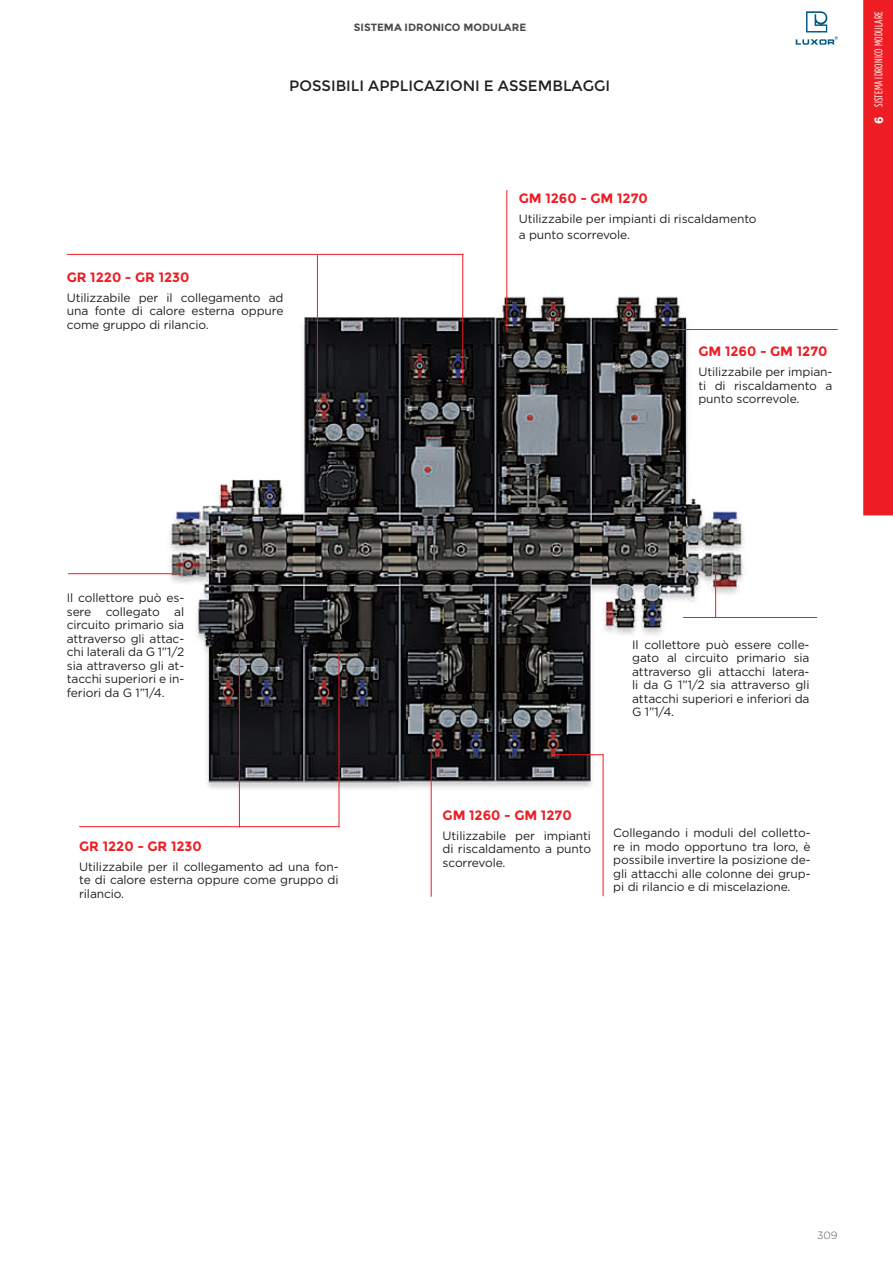
<style>
.page{position:relative;width:893px;height:1263px;background:#fff}
.page>*{position:absolute;margin:0;border:0;box-sizing:border-box;transform-origin:0 0}
.t1{font:15px "Montserrat";color:#231f20}
.t2{font:700 13.5px "Montserrat";color:#ee1d23}
.t3{font:12px/13.5px "Gotham";letter-spacing:-.01em;color:#231f20;text-align:justify}
.t4{font:11.25px "Gotham Condensed";letter-spacing:.02em;color:#fff;scale:.95 1}
.t5{font:700 10.5px "Montserrat";color:#4b4c4d}
.t6{font:300 10.5px "Gotham";color:#57585a}
.s1{font-family:"Montserrat";font-weight:700;font-size:12px}
</style>
<div class="page">
<svg style="left:796px;top:11px;width:42px;height:34px"></svg>
<svg style="left:863px;top:0;width:30px;height:515px;background:#ee2228"></svg>
<img style="left:144px;top:222px;width:601px;height:620px">
<hr style="left:317px;top:255px;width:1px;height:162px;background:#ee1d23">
<hr style="left:67px;top:254px;width:396px;height:1px;background:#ee1d23">
<hr style="left:239px;top:652px;width:1px;height:175px;background:#ee1d23">
<hr style="left:462px;top:254px;width:1px;height:129px;background:#ee1d23">
<hr style="left:506px;top:190px;width:1px;height:141px;background:#ee1d23">
<hr style="left:431px;top:749px;width:1px;height:148px;background:#ee1d23">
<hr style="left:668px;top:329px;width:170px;height:1px;background:#ee1d23">
<hr style="left:554px;top:754px;width:50px;height:1px;background:#ee1d23">
<hr style="left:603px;top:755px;width:1px;height:141px;background:#ee1d23">
<hr style="left:683px;top:617px;width:134px;height:1px;background:#ee1d23">
<hr style="left:715px;top:567px;width:1px;height:50px;background:#ee1d23">
<hr style="left:339px;top:652px;width:1px;height:175px;background:#ee1d23">
<hr style="left:79px;top:826px;width:261px;height:1px;background:#ee1d23">
<hr style="left:68px;top:573px;width:116px;height:1px;background:#ee1d23">
<p class="t5" style="left:354px;top:21px;width:174px">SISTEMA IDRONICO MODULARE</p>
<p class="t1" style="left:289px;top:77px;width:322px">POSSIBILI APPLICAZIONI E ASSEMBLAGGI</p>
<p class="t2" style="left:67px;top:269px;width:124px">GR 1220 - GR 1230</p>
<p class="t3" style="left:67px;top:291px;width:218px">Utilizzabile per il collegamento ad una fonte di calore esterna oppure come gruppo di rilancio.</p>
<p class="t2" style="left:519px;top:190px;width:131px">GM 1260 - GM 1270</p>
<p class="t3" style="left:519px;top:211px;width:239px;line-height:15.6px">Utilizzabile per impianti di riscaldamento a punto scorrevole.</p>
<p class="t2" style="left:698px;top:343px;width:131px">GM 1260 - GM 1270</p>
<p class="t3" style="left:698px;top:365px;width:135px">Utilizzabile per impian&shy;ti di riscaldamento a punto scorrevole.</p>
<p class="t4" style="left:872px;top:124px;width:120px;rotate:-90deg"><span class="s1">6</span> SISTEMA IDRONICO MODULARE</p>
<p class="t3" style="left:67px;top:591px;width:119px">Il collettore può es&shy;sere collegato al circuito primario sia attraverso gli attac&shy;chi laterali da G 1”1/2 sia attraverso gli at&shy;tacchi superiori e in&shy;feriori da G 1”1/4.</p>
<p class="t2" style="left:79px;top:838px;width:124px">GR 1220 - GR 1230</p>
<p class="t3" style="left:79px;top:859px;width:261px">Utilizzabile per il collegamento ad una fon&shy;te di calore esterna oppure come gruppo di rilancio.</p>
<p class="t3" style="left:632px;top:637px;width:179px">Il collettore può essere colle&shy;gato al circuito primario sia attraverso gli attacchi latera&shy;li da G 1”1/2 sia attraverso gli attacchi superiori e inferiori da G 1”1/4.</p>
<p class="t2" style="left:443px;top:807px;width:131px">GM 1260 - GM 1270</p>
<p class="t3" style="left:443px;top:828px;width:150px">Utilizzabile per impianti di riscaldamento a punto scorrevole.</p>
<p class="t3" style="left:613px;top:826px;width:199px">Collegando i moduli del colletto&shy;re in modo opportuno tra loro, è possibile invertire la posizione de&shy;gli attacchi alle colonne dei grup&shy;pi di rilancio e di miscelazione.</p>
<p class="t6" style="left:817px;top:1229px;width:22px">309</p>
</div>
